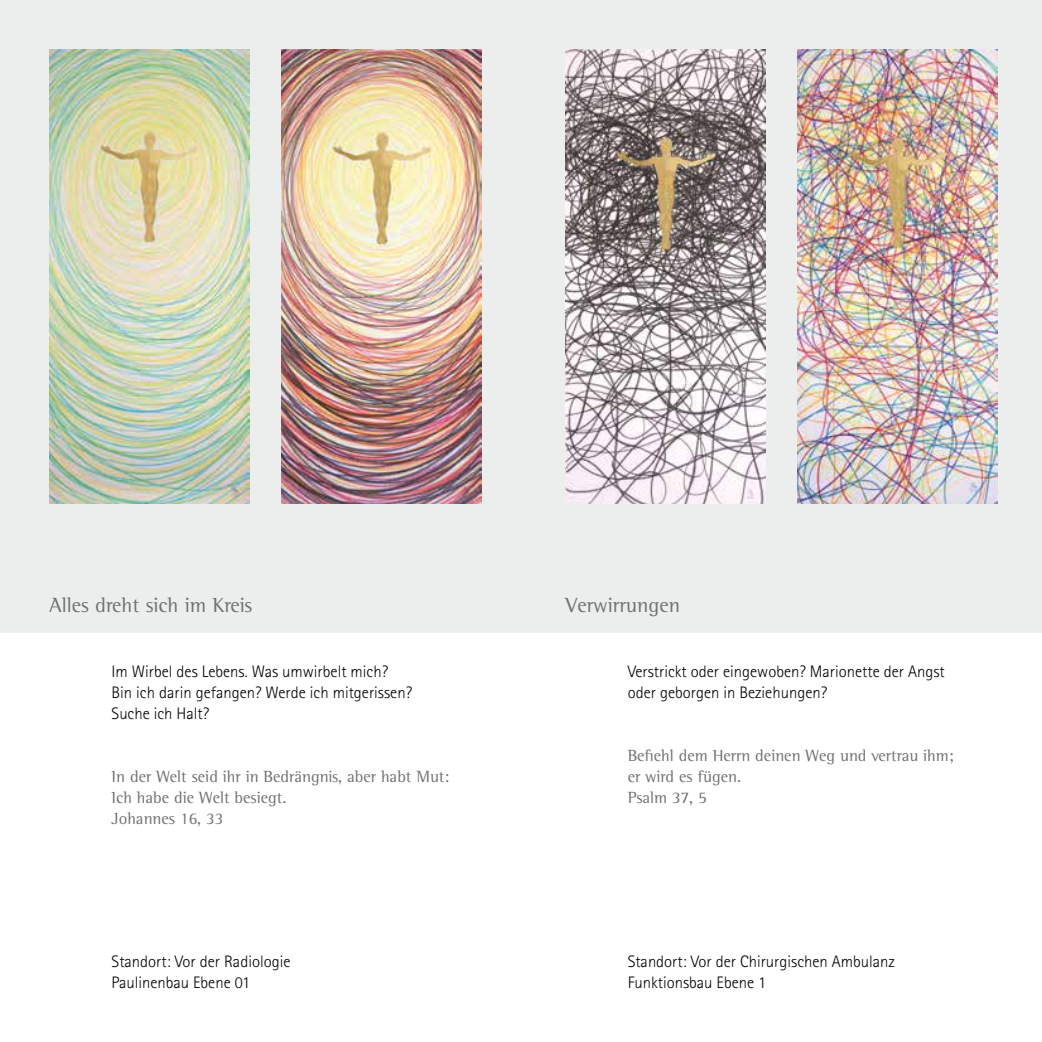
<style>
.page{position:relative;width:1042px;height:1042px;background:#fff}
.page>*{position:absolute;margin:0;border:0;box-sizing:border-box;transform-origin:0 0}
.t1{font:21px "Rotis Semi Serif";color:#707172}
.t2{font:300 16.62px/21px "Rotis Sans Serif";color:#000}
.t3{font:16.62px/21px "Rotis Semi Serif";color:#707172}
</style>
<div class="page">
<div style="left:0;top:0;width:1042px;height:632px;background:#eceded"></div>
<img style="left:50px;top:50px;width:199px;height:453px">
<img style="left:566px;top:50px;width:199px;height:453px">
<img style="left:281px;top:50px;width:200px;height:453px">
<img style="left:797px;top:50px;width:200px;height:453px">
<p class="t1" style="left:50px;top:592px;width:204px">Alles dreht sich im Kreis</p>
<p class="t1" style="left:566px;top:592px;width:116px">Verwirrungen</p>
<p class="t2" style="left:112px;top:660px;width:302px">Im Wirbel des Lebens. Was umwirbelt mich?<br>Bin ich darin gefangen? Werde ich mitgerissen?<br>Suche ich Halt?</p>
<p class="t3" style="left:112px;top:765px;width:339px">In der Welt seid ihr in Bedrängnis, aber habt Mut:<br>Ich habe die Welt besiegt.<br>Johannes 16, 33</p>
<p class="t2" style="left:112px;top:951px;width:180px">Standort: Vor der Radiologie<br>Paulinenbau Ebene 01</p>
<p class="t2" style="left:628px;top:660px;width:319px">Verstrickt oder eingewoben? Marionette der Angst oder geborgen in Beziehungen?</p>
<p class="t3" style="left:628px;top:744px;width:328px">Befiehl dem Herrn deinen Weg und vertrau ihm; er wird es fügen.<br>Psalm 37, 5</p>
<p class="t2" style="left:628px;top:951px;width:269px">Standort: Vor der Chirurgischen Ambulanz<br>Funktionsbau Ebene 1</p>
</div>
